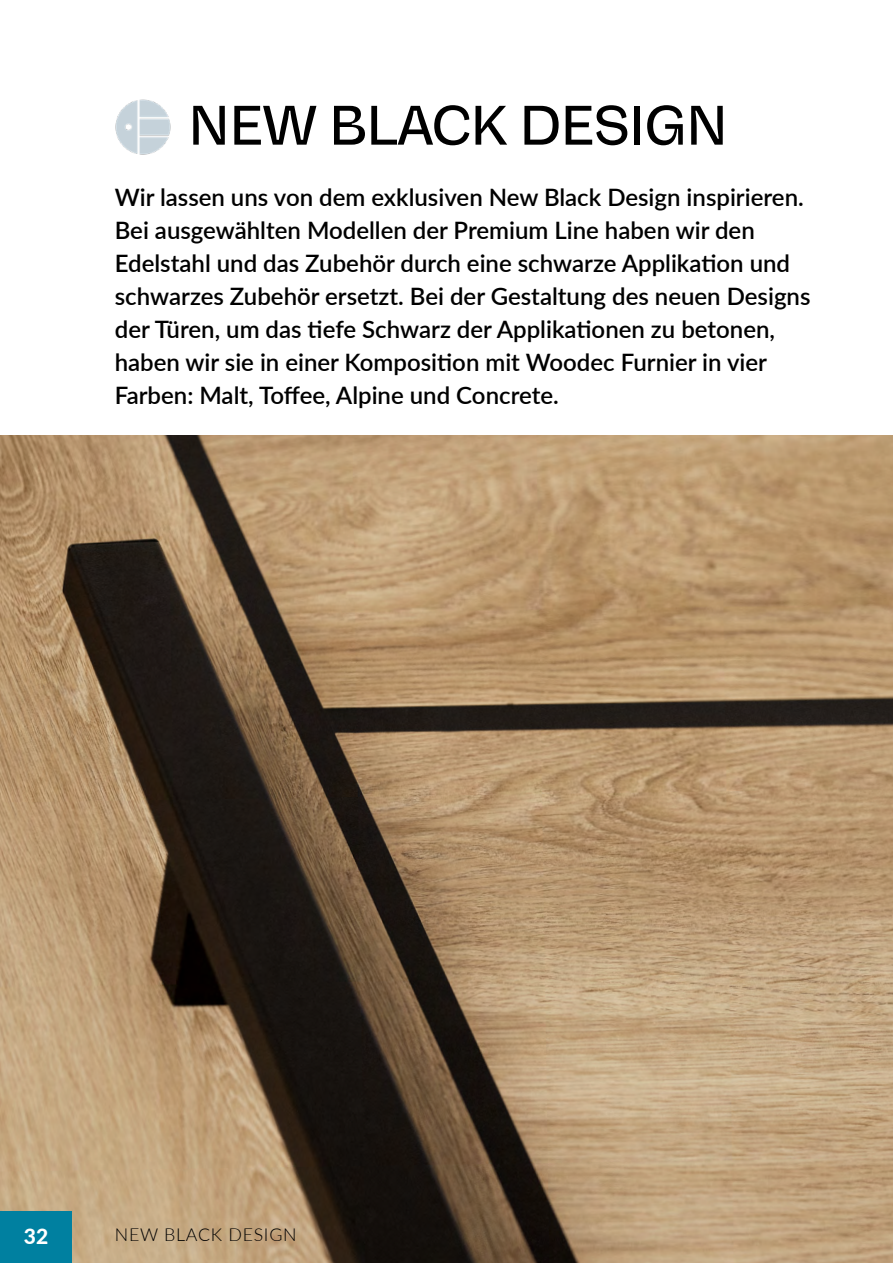
<style>
.page{position:relative;width:893px;height:1263px;background:#fff}
.page>*{position:absolute;margin:0;border:0;box-sizing:border-box;transform-origin:0 0}
.t1{font:500 56.25px "Vastago Grotesk";color:#000}
.t2{font:600 24px/33px "Lato";color:#000}
.t3{font:800 21px "Lato";color:#fff}
.t4{font:300 17.85px "Lato";letter-spacing:.04em;color:#000}
</style>
<div class="page">
<img style="left:0;top:436px;width:893px;height:827px">
<img style="left:115px;top:99px;width:56px;height:56px">
<div style="left:0;top:1211px;width:72px;height:52px;background:#0080a0"></div>
<h1 class="t1" style="left:189px;top:91px;width:540px">NEW BLACK DESIGN</h1>
<p class="t2" style="left:115px;top:180px;width:697px">Wir lassen uns von dem exklusiven New Black Design inspirieren.<br>Bei ausgewählten Modellen der Premium Line haben wir den Edelstahl und das Zubehör durch eine schwarze Applikation und schwarzes Zubehör ersetzt. Bei der Gestaltung des neuen Designs der Türen, um das tiefe Schwarz der Applikationen zu betonen, haben wir sie in einer Komposition mit Woodec Furnier in vier Farben: Malt, Toffee, Alpine und Concrete.</p>
<p class="t3" style="left:24px;top:1220px;width:26px">32</p>
<p class="t4" style="left:115px;top:1222px;width:183px">NEW BLACK DESIGN</p>
</div>
